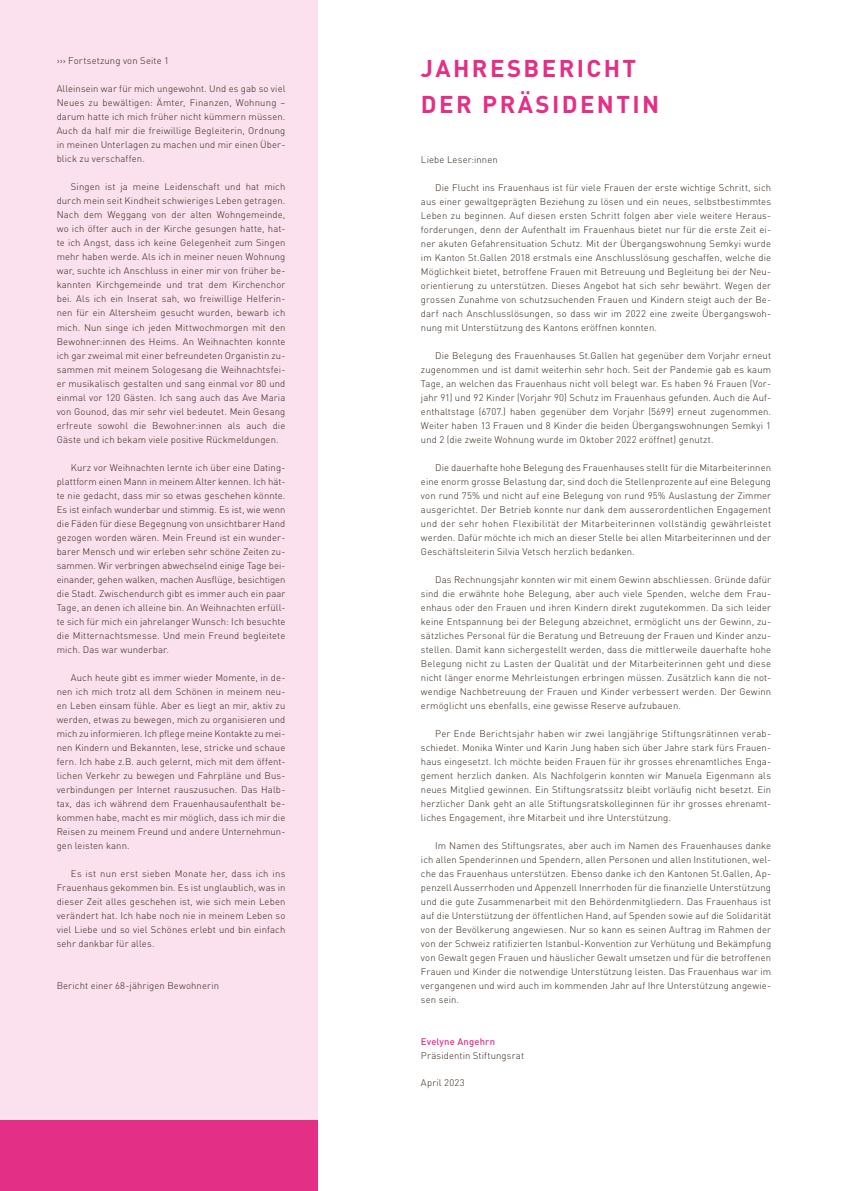
<style>
.page{position:relative;width:842px;height:1191px;background:#fff}
.page>*{position:absolute;margin:0;border:0;box-sizing:border-box;transform-origin:0 0}
.t1{font:700 24px/36px "DIN";letter-spacing:.1em;color:#e42f87}
.t2{font:300 9.5px/14px "DIN";letter-spacing:.01em;color:#2f2116;text-align:justify}
.t3{font:500 9.5px "DIN";letter-spacing:.015em;color:#e42f87}
.t4{font:300 9.5px "DIN";letter-spacing:.03em;color:#2f2116}
</style>
<div class="page">
<div style="left:0;top:0;width:317px;height:1120px;background:#fbe1ed"></div>
<div style="left:0;top:1120px;width:317px;height:71px;background:#e42f87"></div>
<p class="t2" style="left:57px;top:54px;width:114px">››› Fortsetzung von Seite 1</p>
<p class="t2" style="left:57px;top:82px;width:230px">Alleinsein war für mich ungewohnt. Und es gab so viel Neues zu bewältigen: Ämter, Finanzen, Wohnung – darum hatte ich mich früher nicht kümmern müssen.<br>Auch da half mir die freiwillige Begleiterin, Ordnung in meinen Unterlagen zu machen und mir einen Über&shy;blick zu verschaffen.</p>
<p class="t2" style="left:57px;top:180px;width:230px;text-indent:14px">Singen ist ja meine Leidenschaft und hat mich durch mein seit Kindheit schwieriges Leben getragen.<br>Nach dem Weggang von der alten Wohngemeinde, wo ich öfter auch in der Kirche gesungen hatte, hat&shy;te ich Angst, dass ich keine Gelegenheit zum Singen mehr haben werde. Als ich in meiner neuen Wohnung war, suchte ich Anschluss in einer mir von früher be&shy;kannten Kirchgemeinde und trat dem Kirchenchor bei. Als ich ein Inserat sah, wo freiwillige Helferin&shy;nen für ein Altersheim gesucht wurden, bewarb ich mich. Nun singe ich jeden Mittwochmorgen mit den Bewohner:innen des Heims. An Weihnachten konnte ich gar zweimal mit einer befreundeten Organistin zu&shy;sammen mit meinem Sologesang die Weihnachtsfei&shy;er musikalisch gestalten und sang einmal vor 80 und einmal vor 120 Gästen. Ich sang auch das Ave Maria von Gounod, das mir sehr viel bedeutet. Mein Gesang erfreute sowohl die Bewohner:innen als auch die Gäste und ich bekam viele positive Rückmeldungen.</p>
<p class="t2" style="left:57px;top:460px;width:230px;text-indent:14px">Kurz vor Weihnachten lernte ich über eine Dating&shy;plattform einen Mann in meinem Alter kennen. Ich hät&shy;te nie gedacht, dass mir so etwas geschehen könnte.<br>Es ist einfach wunderbar und stimmig. Es ist, wie wenn die Fäden für diese Begegnung von unsichtbarer Hand gezogen worden wären. Mein Freund ist ein wunder&shy;barer Mensch und wir erleben sehr schöne Zeiten zu&shy;sammen. Wir verbringen abwechselnd einige Tage bei&shy;einander, gehen walken, machen Ausflüge, besichtigen die Stadt. Zwischendurch gibt es immer auch ein paar Tage, an denen ich alleine bin. An Weihnachten erfüll&shy;te sich für mich ein jahrelanger Wunsch: Ich besuchte die Mitternachtsmesse. Und mein Freund begleitete mich. Das war wunderbar.</p>
<p class="t2" style="left:57px;top:670px;width:230px;text-indent:14px">Auch heute gibt es immer wieder Momente, in de&shy;nen ich mich trotz all dem Schönen in meinem neu&shy;en Leben einsam fühle. Aber es liegt an mir, aktiv zu werden, etwas zu bewegen, mich zu organisieren und mich zu informieren. Ich pflege meine Kontakte zu mei&shy;nen Kindern und Bekannten, lese, stricke und schaue fern. Ich habe z.B. auch gelernt, mich mit dem öffent&shy;lichen Verkehr zu bewegen und Fahrpläne und Bus&shy;verbindungen per Internet rauszusuchen. Das Halb&shy;tax, das ich während dem Frauenhausaufenthalt be&shy;kommen habe, macht es mir möglich, dass ich mir die Reisen zu meinem Freund und andere Unternehmun&shy;gen leisten kann.</p>
<p class="t2" style="left:57px;top:866px;width:230px;text-indent:14px">Es ist nun erst sieben Monate her, dass ich ins Frauenhaus gekommen bin. Es ist unglaublich, was in dieser Zeit alles geschehen ist, wie sich mein Leben verändert hat. Ich habe noch nie in meinem Leben so viel Liebe und so viel Schönes erlebt und bin einfach sehr dankbar für alles.</p>
<p class="t2" style="left:57px;top:978px;width:164px">Bericht einer 68-jährigen Bewohnerin</p>
<h1 class="t1" style="left:421px;top:49px;width:240px">JAHRESBERICHT<br>DER PRÄSIDENTIN</h1>
<p class="t2" style="left:421px;top:152px;width:78px">Liebe Leser:innen</p>
<p class="t2" style="left:421px;top:180px;width:352px;text-indent:14px">Die Flucht ins Frauenhaus ist für viele Frauen der erste wichtige Schritt, sich aus einer gewaltgeprägten Beziehung zu lösen und ein neues, selbstbestimmtes Leben zu beginnen. Auf diesen ersten Schritt folgen aber viele weitere Heraus&shy;forderungen, denn der Aufenthalt im Frauenhaus bietet nur für die erste Zeit ei&shy;ner akuten Gefahrensituation Schutz. Mit der Übergangswohnung Semkyi wurde im Kanton St.Gallen 2018 erstmals eine Anschlusslösung geschaffen, welche die Möglichkeit bietet, betroffene Frauen mit Betreuung und Begleitung bei der Neu&shy;orientierung zu unterstützen. Dieses Angebot hat sich sehr bewährt. Wegen der grossen Zunahme von schutzsuchenden Frauen und Kindern steigt auch der Be&shy;darf nach Anschlusslösungen, so dass wir im 2022 eine zweite Übergangswoh&shy;nung mit Unterstützung des Kantons eröffnen konnten.</p>
<p class="t2" style="left:421px;top:348px;width:352px;text-indent:14px">Die Belegung des Frauenhauses St.Gallen hat gegenüber dem Vorjahr erneut zugenommen und ist damit weiterhin sehr hoch. Seit der Pandemie gab es kaum Tage, an welchen das Frauenhaus nicht voll belegt war. Es haben 96 Frauen (Vor&shy;jahr 91) und 92 Kinder (Vorjahr 90) Schutz im Frauenhaus gefunden. Auch die Auf&shy;enthaltstage (6707.) haben gegenüber dem Vorjahr (5699) erneut zugenommen.<br>Weiter haben 13 Frauen und 8 Kinder die beiden Übergangswohnungen Semkyi 1 und 2 (die zweite Wohnung wurde im Oktober 2022 eröffnet) genutzt.</p>
<p class="t2" style="left:421px;top:460px;width:352px;text-indent:14px">Die dauerhafte hohe Belegung des Frauenhauses stellt für die Mitarbeiterinnen eine enorm grosse Belastung dar, sind doch die Stellenprozente auf eine Belegung von rund 75% und nicht auf eine Belegung von rund 95% Auslastung der Zimmer ausgerichtet. Der Betrieb konnte nur dank dem ausserordentlichen Engagement und der sehr hohen Flexibilität der Mitarbeiterinnen vollständig gewährleistet werden. Dafür möchte ich mich an dieser Stelle bei allen Mitarbeiterinnen und der Geschäftsleiterin Silvia Vetsch herzlich bedanken.</p>
<p class="t2" style="left:421px;top:572px;width:352px;text-indent:14px">Das Rechnungsjahr konnten wir mit einem Gewinn abschliessen. Gründe dafür sind die erwähnte hohe Belegung, aber auch viele Spenden, welche dem Frau&shy;enhaus oder den Frauen und ihren Kindern direkt zugutekommen. Da sich leider keine Entspannung bei der Belegung abzeichnet, ermöglicht uns der Gewinn, zu&shy;sätzliches Personal für die Beratung und Betreuung der Frauen und Kinder anzu&shy;stellen. Damit kann sichergestellt werden, dass die mittlerweile dauerhafte hohe Belegung nicht zu Lasten der Qualität und der Mitarbeiterinnen geht und diese nicht länger enorme Mehrleistungen erbringen müssen. Zusätzlich kann die not&shy;wendige Nachbetreuung der Frauen und Kinder verbessert werden. Der Gewinn ermöglicht uns ebenfalls, eine gewisse Reserve aufzubauen.</p>
<p class="t2" style="left:421px;top:726px;width:352px;text-indent:14px">Per Ende Berichtsjahr haben wir zwei langjährige Stiftungsrätinnen verab&shy;schiedet. Monika Winter und Karin Jung haben sich über Jahre stark fürs Frauen&shy;haus eingesetzt. Ich möchte beiden Frauen für ihr grosses ehrenamtliches Enga&shy;gement herzlich danken. Als Nachfolgerin konnten wir Manuela Eigenmann als neues Mitglied gewinnen. Ein Stiftungsratssitz bleibt vorläufig nicht besetzt. Ein herzlicher Dank geht an alle Stiftungsratskolleginnen für ihr grosses ehrenamt&shy;liches Engagement, ihre Mitarbeit und ihre Unterstützung.</p>
<p class="t2" style="left:421px;top:838px;width:352px;text-indent:14px">Im Namen des Stiftungsrates, aber auch im Namen des Frauenhauses danke ich allen Spenderinnen und Spendern, allen Personen und allen Institutionen, wel&shy;che das Frauenhaus unterstützen. Ebenso danke ich den Kantonen St.Gallen, Ap&shy;penzell Ausserrhoden und Appenzell Innerrhoden für die finanzielle Unterstützung und die gute Zusammenarbeit mit den Behördenmitgliedern. Das Frauenhaus ist auf die Unterstützung der öffentlichen Hand, auf Spenden sowie auf die Solidarität von der Bevölkerung angewiesen. Nur so kann es seinen Auftrag im Rahmen der von der Schweiz ratifizierten Istanbul-Konvention zur Verhütung und Bekämpfung von Gewalt gegen Frauen und häuslicher Gewalt umsetzen und für die betroffenen Frauen und Kinder die notwendige Unterstützung leisten. Das Frauenhaus war im vergangenen und wird auch im kommenden Jahr auf Ihre Unterstützung angewie&shy;sen sein.</p>
<p class="t3" style="left:421px;top:1035px;width:76px">Evelyne Angehrn</p>
<p class="t2" style="left:421px;top:1048px;width:105px">Präsidentin Stiftungsrat</p>
<p class="t4" style="left:421px;top:1077px;width:45px">April 2023</p>
</div>
